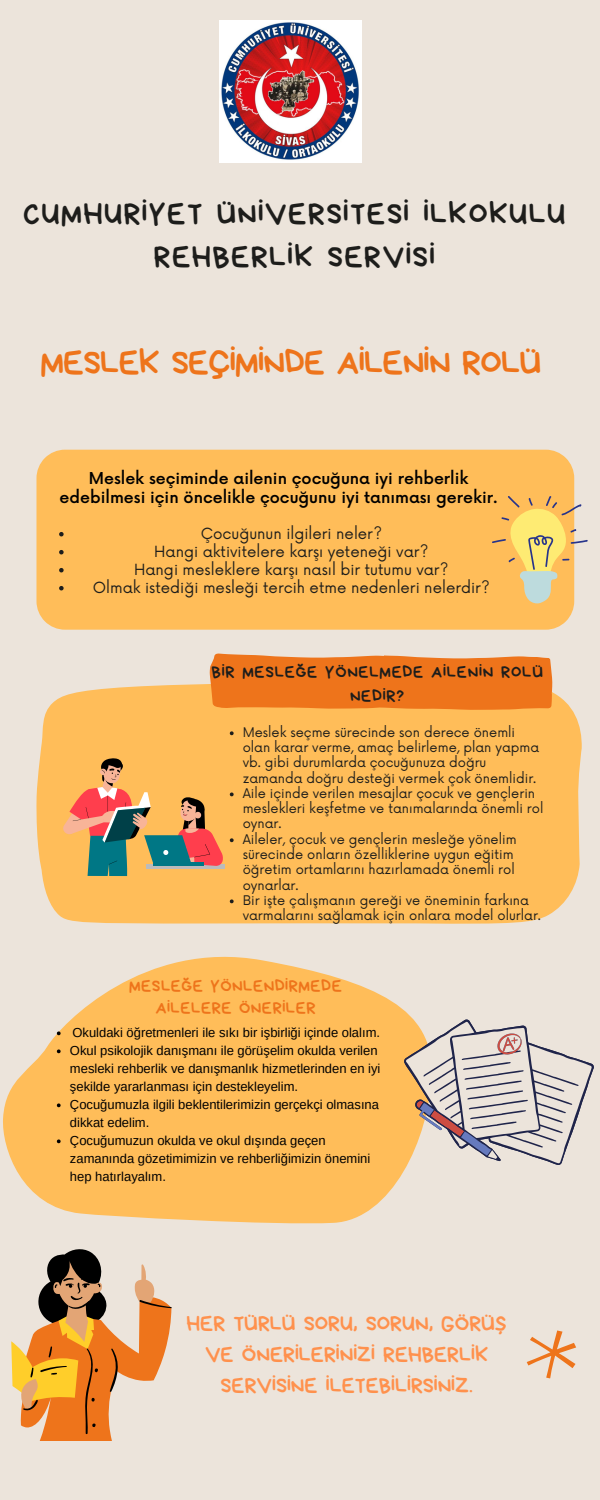
<style>
.page{position:relative;width:600px;height:1500px;background:#ece4db}
.page>*{position:absolute;margin:0;border:0;box-sizing:border-box;transform-origin:0 0}
.t1{font:35px "Bryndan Write";letter-spacing:-.02em;color:#ee741b}
.t2{font:31px/42.8px "Bryndan Write";letter-spacing:.045em;color:#1d1d1b;text-align:center}
.t3{font:22px/30.8px "Bryndan Write";color:#ff914d;text-align:center}
.t4{font:17.1px/22.1px "Bryndan Write";letter-spacing:.03em;color:#ee741b;text-align:center}
.t5{font:17px/23.2px "Bryndan Write";letter-spacing:.045em;color:#1d1d1b;text-align:center}
.t6{font:500 16px/18.8px "Now";color:#000;text-align:center}
.t7{font:15px/18px "Now";color:#1d1d1b;text-align:center}
.t8{font:13px/15.3px "Now";color:#1d1d1b}
.t9{font:13px/18px "Arimo";color:#000}
</style>
<div class="page">
<div style="left:36px;top:684px;width:546px;height:240px;background:#ffbd59"></div>
<svg style="left:3px;top:859px;width:476px;height:365px;fill:#ffbd59"></svg>
<svg style="left:207px;top:653px;width:348px;height:68px;background:#f18933"></svg>
<svg style="left:11px;top:1249px;width:161px;height:191px"></svg>
<svg style="left:527px;top:1330px;width:49px;height:48px"></svg>
<svg style="left:404px;top:1020px;width:190px;height:145px"></svg>
<hr style="left:146px;top:864px;width:79px;height:4px;background:#bbb">
<svg style="left:60px;top:757px;width:163px;height:119px;background:#c89963"></svg>
<div style="left:36px;top:450px;width:538px;height:180px;background:#ffbd59"></div>
<svg style="left:492px;top:496px;width:96px;height:108px;background:#eeca7d"></svg>
<img style="left:220px;top:20px;width:142px;height:143px">
<svg style="left:230px;top:731px;width:4px;height:4px"></svg>
<svg style="left:230px;top:793px;width:4px;height:3px"></svg>
<svg style="left:230px;top:838px;width:4px;height:4px"></svg>
<svg style="left:230px;top:899px;width:4px;height:4px"></svg>
<svg style="left:59px;top:532px;width:5px;height:4px"></svg>
<svg style="left:59px;top:550px;width:5px;height:4px"></svg>
<svg style="left:59px;top:568px;width:5px;height:4px"></svg>
<svg style="left:59px;top:586px;width:5px;height:4px"></svg>
<svg style="left:57px;top:1031px;width:4px;height:4px"></svg>
<svg style="left:57px;top:1049px;width:4px;height:4px"></svg>
<svg style="left:57px;top:1103px;width:4px;height:4px"></svg>
<svg style="left:57px;top:1139px;width:4px;height:4px"></svg>
<h2 class="t2" style="left:23px;top:192px;width:544px">CUMHURİYET ÜNİVERSİTESİ İLKOKULU<br>REHBERLİK SERVİSİ</h2>
<h1 class="t1" style="left:41px;top:345px;width:502px">MESLEK SEÇİMİNDE AİLENİN ROLÜ</h1>
<p class="t6" style="left:60px;top:470px;width:440px">Meslek seçiminde ailenin çocuğuna iyi rehberlik edebilmesi için öncelikle çocuğunu iyi tanıması gerekir.</p>
<p class="t7" style="left:93px;top:525px;width:399px">Çocuğunun ilgileri neler?<br>Hangi aktivitelere karşı yeteneği var?<br>Hangi mesleklere karşı nasıl bi r tutumu var?<br>Olmak istediği mesleği terci h etme nedenleri nelerdi r?</p>
<h3 class="t5" style="left:211px;top:661px;width:333px">BİR MESLEĞE YÖNELMEDE AİLENİN ROLÜ<br>NEDİR?</h3>
<p class="t8" style="left:243px;top:725px;width:302px">Meslek seçme süreci nde son derece önemli olan karar verme, amaç beli rleme, plan yapma vb. gibi durumlarda çocuğunuza doğru zamanda doğru desteği vermek çok önemlidi r.<br>Ai le içi nde veri len mesajlar çocuk ve gençleri n meslekleri keşfetme ve tanımalarında önemli rol oynar.<br>Ai leler, çocuk ve gençleri n mesleğe yöneli m sürecinde onların özelli klerine uygun eğitim öğreti m ortamlarını hazırlamada önemli rol oynarlar.<br>Bi r işte çalışmanın gereği ve önemi ni n farkına varmalarını sağlamak içi n onlara model olurlar.</p>
<h3 class="t4" style="left:129px;top:975px;width:214px">MESLEĞE YÖNLENDİRMEDE<br>AİLELERE ÖNERİLER</h3>
<p class="t9" style="left:70px;top:1023px;width:312px">Okuldaki öğretmenleri ile sıkı bir işbirliği içinde olalım.<br>Okul psikolojik danışmanı ile görüşelim okulda verilen mesleki rehberlik ve danışmanlık hizmetlerinden en iyi şekilde yararlanması için destekleyelim.<br>Çocuğumuzla ilgili beklentilerimizin gerçekçi olmasına dikkat edelim.<br>Çocuğumuzun okulda ve okul dışında geçen zamanında gözetimimizin ve rehberliğimizin önemini hep hatırlayalım.</p>
<h3 class="t3" style="left:187px;top:1308px;width:322px">HER TÜRLÜ SORU, SORUN, GÖRÜŞ<br>VE ÖNERİLERİNİZİ REHBERLİK<br>SERVİSİNE İLETEBİLİRSİNİZ.</h3>
</div>
